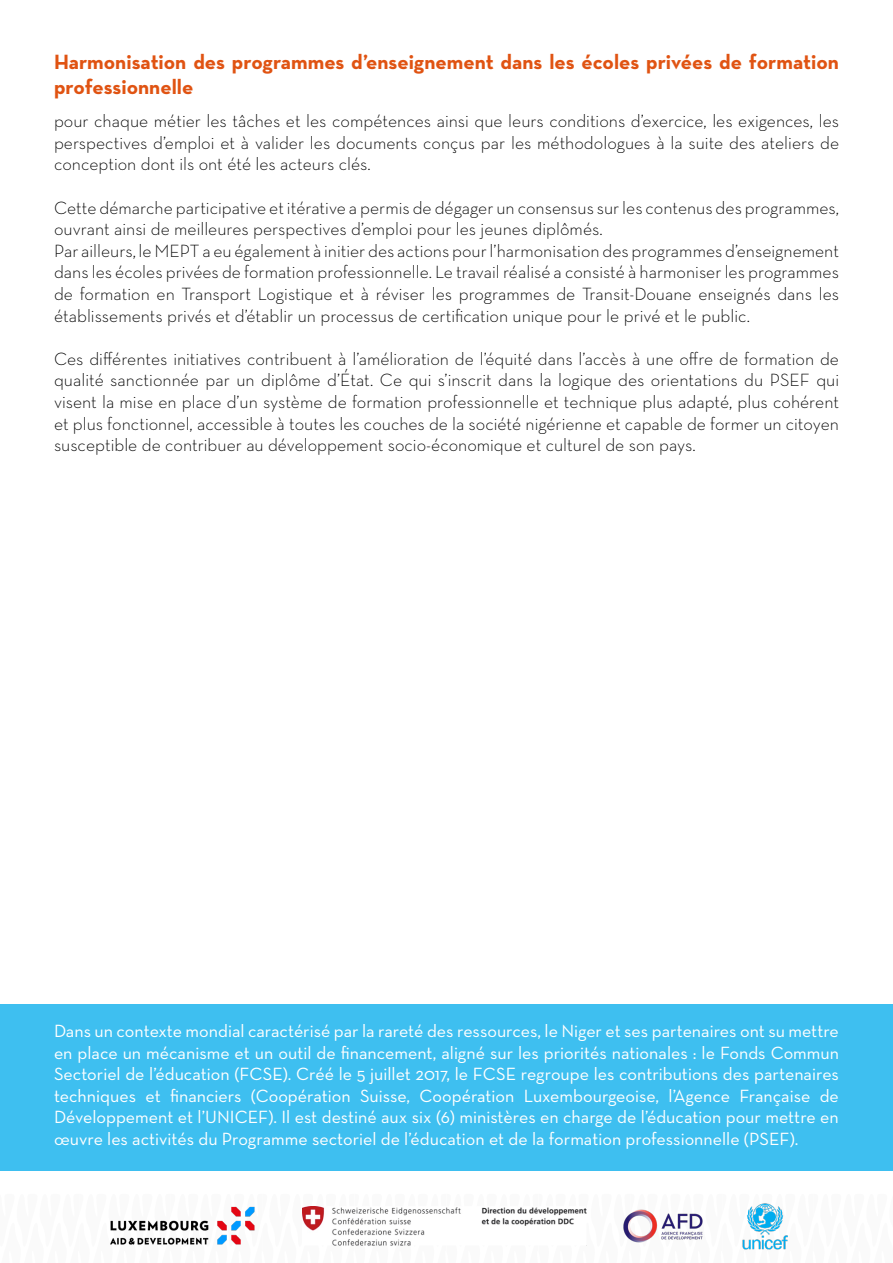
<style>
.page{position:relative;width:893px;height:1263px;background:#fff}
.page>*{position:absolute;margin:0;border:0;box-sizing:border-box;transform-origin:0 0}
.Paragraphe_texte{font:700 21px/25.2px "Neutra Text";color:#e05312}
.Paragraphe_texte-2{font:300 18px/21.6px "Neutra Text";color:#000001;text-align:justify}
.Paragraphe_texte-3{font:18px/21.6px "Neutra Text";color:#fff;text-align:justify}
</style>
<div class="page">
<img style="left:623px;top:1209px;width:80px;height:34px">
<img style="left:110px;top:1206px;width:145px;height:39px">
<img style="left:742px;top:1203px;width:46px;height:47px">
<img style="left:302px;top:1206px;width:285px;height:39px">
<div style="left:0;top:1004px;width:893px;height:167px;background:#3ebff0"></div>
<p class="Paragraphe_texte" style="left:54px;top:48px;width:786px">Harmonisation des programmes d’enseignement dans les écoles privées de formation professionnelle</p>
<p class="Paragraphe_texte-2" style="left:54px;top:110px;width:787px">pour chaque métier les tâches et les compétences ainsi que leurs conditions d’exercice, les exigences, les perspectives d’emploi et à valider les documents conçus par les méthodologues à la suite des ateliers de conception dont ils ont été les acteurs clés.</p>
<p class="Paragraphe_texte-2" style="left:54px;top:196px;width:786px">Cette démarche participative et itérative a permis de dégager un consensus sur les contenus des programmes, ouvrant ainsi de meilleures perspectives d’emploi pour les jeunes diplômés.</p>
<p class="Paragraphe_texte-2" style="left:54px;top:240px;width:787px">Par ailleurs, le MEPT a eu également à initier des actions pour l’harmonisation des programmes d’enseignement dans les écoles privées de formation professionnelle. Le travail réalisé a consisté à harmoniser les programmes de formation en Transport Logistique et à réviser les programmes de Transit-Douane enseignés dans les établissements privés et d’établir un processus de certification unique pour le privé et le public.</p>
<p class="Paragraphe_texte-2" style="left:54px;top:348px;width:787px">Ces différentes initiatives contribuent à l’amélioration de l’équité dans l’accès à une offre de formation de qualité sanctionnée par un diplôme d’État. Ce qui s’inscrit dans la logique des orientations du PSEF qui visent la mise en place d’un système de formation professionnelle et technique plus adapté, plus cohérent et plus fonctionnel, accessible à toutes les couches de la société nigérienne et capable de former un citoyen susceptible de contribuer au développement socio-économique et culturel de son pays.</p>
<p class="Paragraphe_texte-3" style="left:54px;top:1020px;width:786px">Dans un contexte mondial caractérisé par la rareté des ressources, le Niger et ses partenaires ont su mettre en place un mécanisme et un outil de financement, aligné sur les priorités nationales : le Fonds Commun Sectoriel de l’éducation (FCSE). Créé le 5 juillet 2017, le FCSE regroupe les contributions des partenaires techniques et financiers (Coopération Suisse, Coopération Luxembourgeoise, l’Agence Française de Développement et l’UNICEF). Il est destiné aux six (6) ministères en charge de l’éducation pour mettre en œuvre les activités du Programme sectoriel de l’éducation et de la formation professionnelle (PSEF).</p>
</div>
